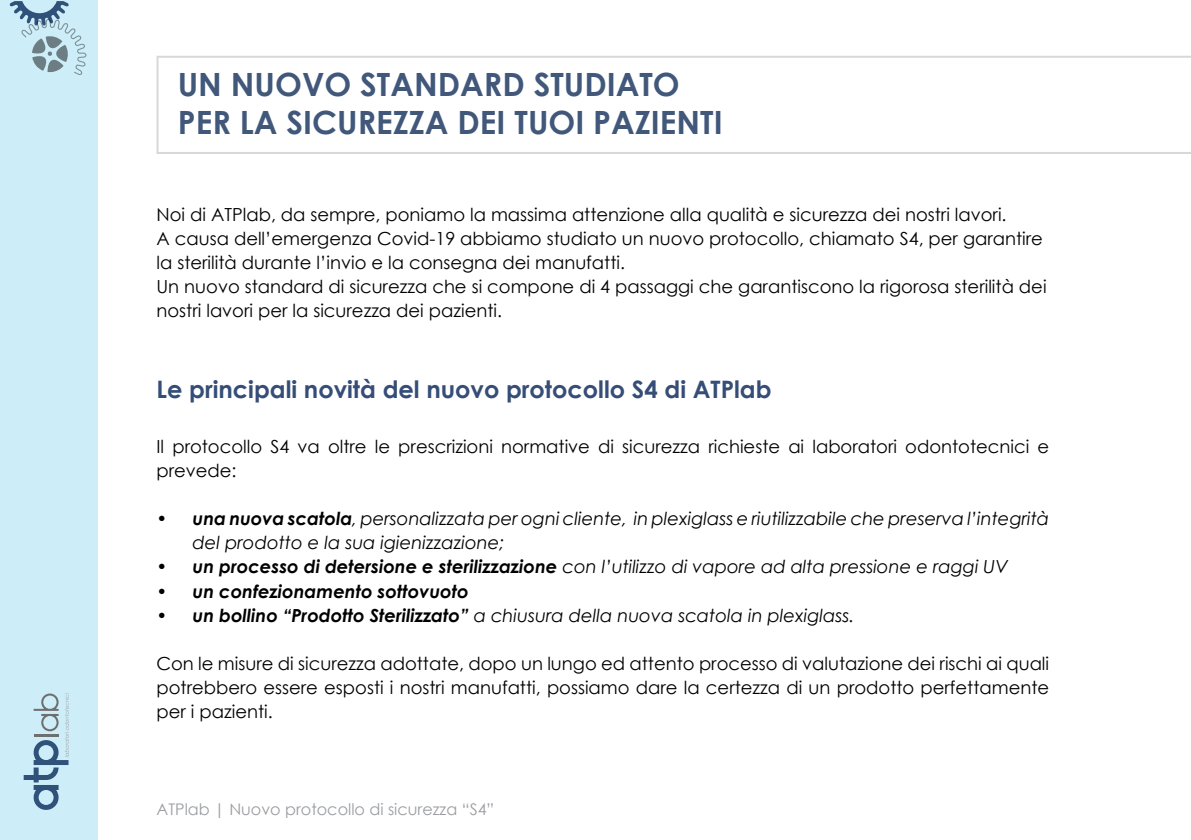
<style>
.page{position:relative;width:1191px;height:840px;background:#fff}
.page>*{position:absolute;margin:0;border:0;box-sizing:border-box;transform-origin:0 0}
.t1{font:700 32px/38px "Century Gothic";color:#41587b}
.t2{font:700 24px "Century Gothic";color:#354d77}
.t3{font:18px/24px "Century Gothic";color:#000}
.t4{font:italic 18px/24px "Century Gothic";color:#000}
.t5{font:italic 700 18px "Century Gothic";color:#000}
.t6{font:16px "Century Gothic";color:#9b9da1}
.s1{font-weight:700}
</style>
<div class="page">
<div style="left:0;top:0;width:97px;height:839px;background:#cdeef8"></div>
<svg style="left:10px;top:1px;width:76px;height:74px"></svg>
<svg style="left:24px;top:693px;width:45px;height:116px"></svg>
<svg style="left:156px;top:56px;width:1035px;height:98px"></svg>
<h1 class="t1" style="left:178px;top:65px;width:546px">UN NUOVO STANDARD STUDIATO<br>PER LA SICUREZZA DEI TUOI PAZIENTI</h1>
<p class="t3" style="left:156px;top:202px;width:891px">Noi di ATPlab, da sempre, poniamo la massima attenzione alla qualità e sicurezza dei nostri lavori.<br>A causa dell’emergenza Covid-19 abbiamo studiato un nuovo protocollo, chiamato S4, per garantire la sterilità durante l’invio e la consegna dei manufatti.<br>Un nuovo standard di sicurezza che si compone di 4 passaggi che garantiscono la rigorosa sterilità dei nostri lavori per la sicurezza dei pazienti.</p>
<h2 class="t2" style="left:156px;top:374px;width:616px">Le principali novità del nuovo protocollo S4 di ATPlab</h2>
<p class="t3" style="left:156px;top:434px;width:894px">Il protocollo S4 va oltre le prescrizioni normative di sicurezza richieste ai laboratori odontotecnici e prevede:</p>
<p class="t4" style="left:192px;top:506px;width:858px;text-indent:-36px"><span class="s1">• una nuova scatola</span>, personalizzata per ogni cliente, in plexiglass e riutilizzabile che preserva l’integrità del prodotto e la sua igienizzazione;</p>
<p class="t4" style="left:156px;top:554px;width:853px"><span class="s1">• un processo di detersione e sterilizzazione</span> con l’utilizzo di vapore ad alta pressione e raggi UV</p>
<p class="t5" style="left:156px;top:577px;width:314px">• un confezionamento sottovuoto</p>
<p class="t4" style="left:156px;top:602px;width:699px"><span class="s1">• un bollino “Prodotto Sterilizzato”</span> a chiusura della nuova scatola in plexiglass.</p>
<p class="t3" style="left:156px;top:650px;width:894px;text-align:justify">Con le misure di sicurezza adottate, dopo un lungo ed attento processo di valutazione dei rischi ai quali potrebbero essere esposti i nostri manufatti, possiamo dare la certezza di un prodotto perfettamente per i pazienti.</p>
<p class="t6" style="left:156px;top:797px;width:339px">ATPlab | Nuovo protocollo di sicurezza “S4”</p>
</div>
